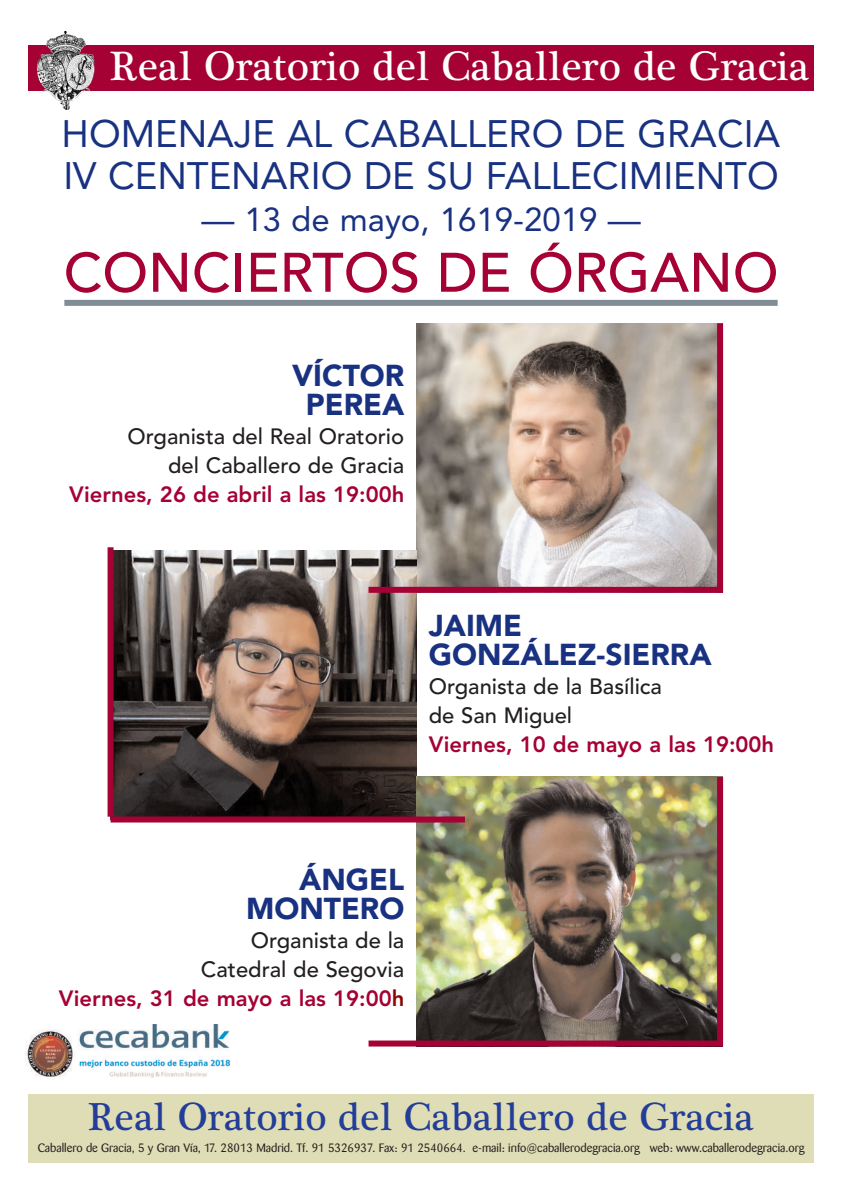
<style>
.page{position:relative;width:842px;height:1191px;background:#fff}
.page>*{position:absolute;margin:0;border:0;box-sizing:border-box;transform-origin:0 0}
.t1{font:500 55px "Avenir";color:#a50134}
.t2{font:42px "Plantagenet Cherokee";color:#fff}
.t3{font:40px "Plantagenet Cherokee";color:#233e98}
.t4{font:38px/42px "Avenir";color:#183181}
.t5{font:33px "Avenir";color:#183181}
.t6{font:900 30px/29px "Avenir";color:#183181;text-align:center}
.t7{font:500 22px/29px "Avenir";color:#231f20;text-align:right}
.t8{font:800 22px "Avenir";color:#a50134}
.t9{font:12px "Barmeno";color:#231f20}
.s1{font-weight:800;color:#a50134}
.s2{font-weight:800;color:#8c0403}
</style>
<div class="page">
<div style="left:28px;top:45px;width:786px;height:46px;background:#a50134"></div>
<div style="left:28px;top:1094px;width:786px;height:68px;background:#dfddb6"></div>
<div style="left:64px;top:300px;width:714px;height:6px;background:#808c96"></div>
<img style="left:417px;top:323px;width:300px;height:264px">
<img style="left:114px;top:550px;width:303px;height:266px">
<img style="left:417px;top:777px;width:300px;height:263px">
<div style="left:111px;top:816px;width:354px;height:6px;background:#a50134"></div>
<div style="left:369px;top:587px;width:354px;height:6px;background:#a50134"></div>
<div style="left:369px;top:1040px;width:354px;height:6px;background:#a50134"></div>
<div style="left:717px;top:323px;width:6px;height:269px;background:#a50134"></div>
<div style="left:717px;top:777px;width:6px;height:269px;background:#a50134"></div>
<div style="left:108px;top:547px;width:6px;height:269px;background:#a50134"></div>
<img style="left:26px;top:1024px;width:203px;height:54px">
<img style="left:37px;top:31px;width:58px;height:79px">
<h2 class="t2" style="left:110px;top:42px;width:701px">Real Oratorio del Caballero de Gracia</h2>
<h3 class="t4" style="left:62px;top:116px;width:720px">HOMENAJE AL CABALLERO DE GRACIA<br>IV CENTENARIO DE SU FALLECIMIENTO</h3>
<h3 class="t5" style="left:201px;top:206px;width:441px">— 13 de mayo, 1619-2019 —</h3>
<h1 class="t1" style="left:64px;top:250px;width:716px">CONCIERTOS DE ÓRGANO</h1>
<h3 class="t6" style="left:292px;top:363px;width:114px">VÍCTOR<br>PEREA</h3>
<p class="t7" style="left:128px;top:423px;width:278px">Organista del Real Oratorio del Caballero de Gracia</p>
<p class="t8" style="left:69px;top:485px;width:337px">Viernes, 26 de abril a las 19:00h</p>
<h3 class="t6" style="left:429px;top:613px;width:284px;text-align:left">JAIME<br>GONZÁLEZ-SIERRA</h3>
<p class="t7" style="left:429px;top:673px;width:235px;text-align:left">Organista de la Basílica de San Miguel</p>
<p class="t8" style="left:429px;top:735px;width:347px">Viernes, 10 de mayo a las 19:00h</p>
<h3 class="t6" style="left:246px;top:867px;width:160px;text-align:right">ÁNGEL<br>MONTERO</h3>
<p class="t7" style="left:59px;top:927px;width:347px">Organista de la<br>Catedral de Segovia<br><span class="s1">Viernes, 31 de mayo a las 19:00</span><span class="s2">h</span></p>
<h3 class="t3" style="left:88px;top:1093px;width:668px">Real Oratorio del Caballero de Gracia</h3>
<p class="t9" style="left:38px;top:1142px;width:768px">Caballero de Gracia, 5 y Gran Vía, 17. 28013 Madrid. Tf. 91 5326937. Fax: 91 2540664. e-mail: info@caballerodegracia.org web: www.caballerodegracia.org</p>
</div>
